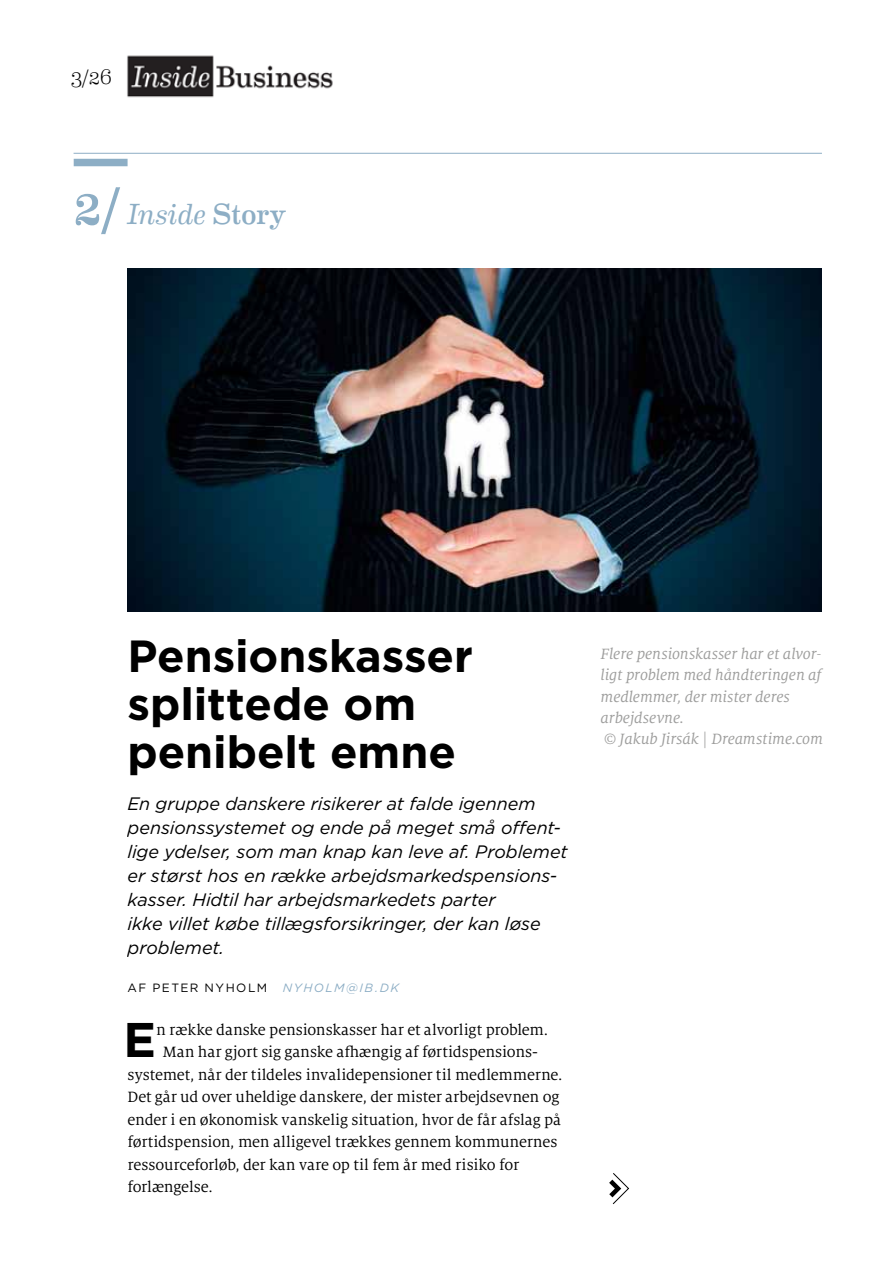
<style>
.page{position:relative;width:893px;height:1263px;background:#fff}
.page>*{position:absolute;margin:0;border:0;box-sizing:border-box;transform-origin:0 0}
.t1{font:700 48.6px "Gotham";color:#000}
.t2{font:700 45px/48px "Gotham";color:#000}
.t3{font:italic 29.25px "Eames Century Modern";color:#8daec5}
.t4{font:300 21px "Eames Century Modern";color:#000}
.t5{font:italic 18px/24px "Gotham";letter-spacing:-.005em;color:#000}
.t6{font:16.5px "Milo Serif OT";letter-spacing:-.01em;color:#000}
.t7{font:italic 16.5px/21px "Milo Serif OT";letter-spacing:-.005em;color:#9d9d9c}
.t8{font:12px "Gotham";letter-spacing:.12em;color:#000}
.t9{font:italic 12px "Gotham";letter-spacing:.13em;color:#8daec5}
.s1{font-style:normal;font-size:54px}
.s2{font-style:normal}
</style>
<div class="page">
<img style="left:127px;top:55px;width:206px;height:43px">
<div style="left:74px;top:159px;width:54px;height:7px;background:#8daec5"></div>
<img style="left:128px;top:269px;width:694px;height:342px">
<svg style="left:609px;top:1173px;width:20px;height:31px"></svg>
<hr style="left:74px;top:153px;width:748px;height:1px;background:#8daec5">
<p class="t4" style="left:70px;top:61px;width:43px">3/26</p>
<h3 class="t3" style="left:74px;top:192px;width:214px"><span class="s1">2/</span> Inside <span class="s2">Story</span></h3>
<h2 class="t2" style="left:128px;top:631px;width:347px">Pensionskasser splittede om penibelt emne</h2>
<p class="t5" style="left:128px;top:791px;width:442px">En gruppe danskere risikerer at falde igennem pensionssystemet og ende på meget små offent&shy;lige ydelser, som man knap kan leve af. Problemet er størst hos en række arbejdsmarkedspensions&shy;kasser. Hidtil har arbejdsmarkedets parter<br>ikke villet købe tillægsforsikringer, der kan løse problemet.</p>
<p class="t8" style="left:128px;top:980px;width:141px">Af PETER NYHOLM</p>
<p class="t9" style="left:283px;top:980px;width:118px">nyholm@ib.dk</p>
<h1 class="t1" style="left:123px;top:1008px;width:34px">E</h1>
<p class="t6" style="left:156px;top:1021px;width:394px">n række danske pensionskasser har et alvorligt problem.</p>
<p class="t6" style="left:163px;top:1043px;width:377px">Man har gjort sig ganske afhængig af førtidspensions-</p>
<p class="t6" style="left:128px;top:1066px;width:436px">systemet, når der tildeles invalidepensioner til medlemmerne.</p>
<p class="t6" style="left:128px;top:1088px;width:433px">Det går ud over uheldige danskere, der mister arbejdsevnen og</p>
<p class="t6" style="left:128px;top:1111px;width:435px">ender i en økonomisk vanskelig situation, hvor de får afslag på</p>
<p class="t6" style="left:128px;top:1133px;width:431px">førtidspension, men alligevel trækkes gennem kommunernes</p>
<p class="t6" style="left:128px;top:1156px;width:393px">ressourceforløb, der kan vare op til fem år med risiko for</p>
<p class="t6" style="left:128px;top:1179px;width:87px">forlængelse.</p>
<p class="t7" style="left:601px;top:644px;width:224px">Flere pensionskasser har et alvor&shy;ligt problem med håndteringen af medlemmer, der mister deres arbejdsevne.<br>© Jakub Jirsák | Dreamstime.com</p>
</div>
